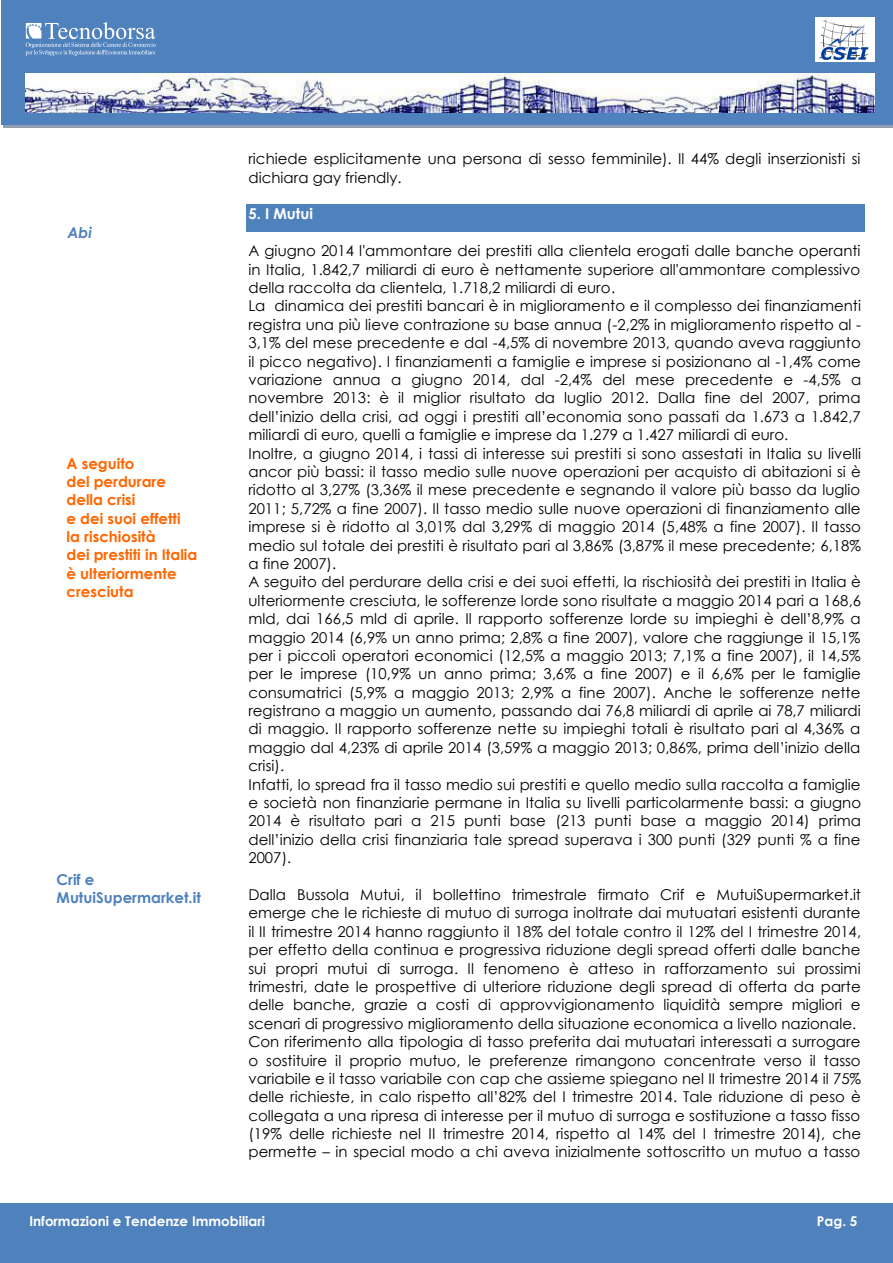
<style>
.page{position:relative;width:893px;height:1263px;background:#fff}
.page>*{position:absolute;margin:0;border:0;box-sizing:border-box;transform-origin:0 0}
.t1{font:15px/18.5px "Century Gothic";color:#000}
.t2{font:700 15px/18.3px "Century Gothic";color:#f60}
.t3{font:700 15px/17.9px "Century Gothic";color:#4f81bd}
.t4{font:700 15px "Century Gothic";color:#fff}
.t5{font:italic 700 15px "Century Gothic";color:#4f81bd}
.t6{font:700 13.5px "Century Gothic";color:#fff}
</style>
<div class="page">
<div style="left:0;top:1204px;width:893px;height:59px;background:#4f81bd"></div>
<div style="left:3px;top:1px;width:890px;height:126px;background:#243f60;opacity:.5"></div>
<div style="left:2px;top:0;width:891px;height:124px;background:#4f81bd"></div>
<img style="left:815px;top:18px;width:60px;height:44px">
<img style="left:25px;top:73px;width:850px;height:40px">
<svg style="left:26px;top:22px;width:130px;height:34px"></svg>
<div style="left:246px;top:204px;width:618px;height:27px;background:#4f81bd"></div>
<p class="t5" style="left:68px;top:224px;width:26px">Abi</p>
<p class="t2" style="left:67px;top:455px;width:132px">A seguito<br>del perdurare della crisi<br>e dei suoi effetti la rischiosità<br>dei prestiti in Italia è ulteriormente cresciuta</p>
<p class="t3" style="left:57px;top:871px;width:146px">Crif e<br>MutuiSupermarket.it</p>
<p class="t1" style="left:248px;top:151px;width:614px">richiede esplicitamente una persona di sesso femminile). Il 44% degli inserzionisti si dichiara gay friendly.</p>
<p class="t4" style="left:248px;top:207px;width:66px">5. I Mutui</p>
<p class="t1" style="left:248px;top:243px;width:614px">A giugno 2014 l'ammontare dei prestiti alla clientela erogati dalle banche operanti in Italia, 1.842,7 miliardi di euro è nettamente superiore all'ammontare complessivo della raccolta da clientela, 1.718,2 miliardi di euro.<br>La dinamica dei prestiti bancari è in miglioramento e il complesso dei finanziamenti registra una più lieve contrazione su base annua (-2,2% in miglioramento rispetto al - 3,1% del mese precedente e dal -4,5% di novembre 2013, quando aveva raggiunto il picco negativo). I finanziamenti a famiglie e imprese si posizionano al -1,4% come variazione annua a giugno 2014, dal -2,4% del mese precedente e -4,5% a novembre 2013: è il miglior risultato da luglio 2012. Dalla fine del 2007, prima dell’inizio della crisi, ad oggi i prestiti all’economia sono passati da 1.673 a 1.842,7 miliardi di euro, quelli a famiglie e imprese da 1.279 a 1.427 miliardi di euro.<br>Inoltre, a giugno 2014, i tassi di interesse sui prestiti si sono assestati in Italia su livelli ancor più bassi: il tasso medio sulle nuove operazioni per acquisto di abitazioni si è ridotto al 3,27% (3,36% il mese precedente e segnando il valore più basso da luglio 2011; 5,72% a fine 2007). Il tasso medio sulle nuove operazioni di finanziamento alle imprese si è ridotto al 3,01% dal 3,29% di maggio 2014 (5,48% a fine 2007). Il tasso medio sul totale dei prestiti è risultato pari al 3,86% (3,87% il mese precedente; 6,18% a fine 2007).<br>A seguito del perdurare della crisi e dei suoi effetti, la rischiosità dei prestiti in Italia è ulteriormente cresciuta, le sofferenze lorde sono risultate a maggio 2014 pari a 168,6 mld, dai 166,5 mld di aprile. Il rapporto sofferenze lorde su impieghi è dell’8,9% a maggio 2014 (6,9% un anno prima; 2,8% a fine 2007), valore che raggiunge il 15,1% per i piccoli operatori economici (12,5% a maggio 2013; 7,1% a fine 2007), il 14,5% per le imprese (10,9% un anno prima; 3,6% a fine 2007) e il 6,6% per le famiglie consumatrici (5,9% a maggio 2013; 2,9% a fine 2007). Anche le sofferenze nette registrano a maggio un aumento, passando dai 76,8 miliardi di aprile ai 78,7 miliardi di maggio. Il rapporto sofferenze nette su impieghi totali è risultato pari al 4,36% a maggio dal 4,23% di aprile 2014 (3,59% a maggio 2013; 0,86%, prima dell’inizio della crisi).<br>Infatti, lo spread fra il tasso medio sui prestiti e quello medio sulla raccolta a famiglie e società non finanziarie permane in Italia su livelli particolarmente bassi: a giugno 2014 è risultato pari a 215 punti base (213 punti base a maggio 2014) prima dell’inizio della crisi finanziaria tale spread superava i 300 punti (329 punti % a fine 2007).</p>
<p class="t1" style="left:248px;top:886px;width:614px">Dalla Bussola Mutui, il bollettino trimestrale firmato Crif e MutuiSupermarket.it emerge che le richieste di mutuo di surroga inoltrate dai mutuatari esistenti durante il II trimestre 2014 hanno raggiunto il 18% del totale contro il 12% del I trimestre 2014, per effetto della continua e progressiva riduzione degli spread offerti dalle banche sui propri mutui di surroga. Il fenomeno è atteso in rafforzamento sui prossimi trimestri, date le prospettive di ulteriore riduzione degli spread di offerta da parte delle banche, grazie a costi di approvvigionamento liquidità sempre migliori e scenari di progressivo miglioramento della situazione economica a livello nazionale.<br>Con riferimento alla tipologia di tasso preferita dai mutuatari interessati a surrogare o sostituire il proprio mutuo, le preferenze rimangono concentrate verso il tasso variabile e il tasso variabile con cap che assieme spiegano nel II trimestre 2014 il 75% delle richieste, in calo rispetto all’82% del I trimestre 2014. Tale riduzione di peso è collegata a una ripresa di interesse per il mutuo di surroga e sostituzione a tasso fisso (19% delle richieste nel II trimestre 2014, rispetto al 14% del I trimestre 2014), che permette – in special modo a chi aveva inizialmente sottoscritto un mutuo a tasso</p>
<p class="t6" style="left:29px;top:1215px;width:237px">Informazioni e Tendenze Immobiliari</p>
<p class="t6" style="left:817px;top:1215px;width:42px">Pag. 5</p>
</div>
